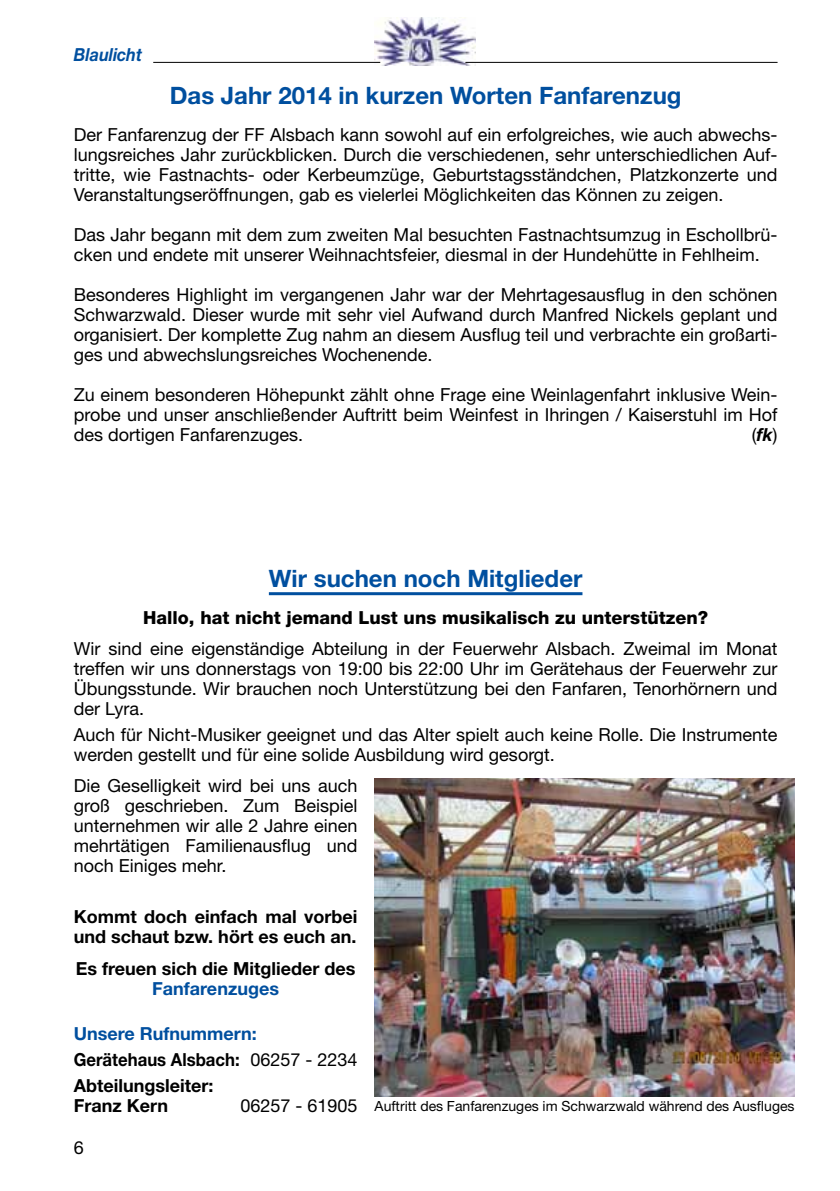
<style>
.page{position:relative;width:840px;height:1191px;background:#fff}
.page>*{position:absolute;margin:0;border:0;box-sizing:border-box;transform-origin:0 0}
.t1{font:700 24px "Helvetica Neue";color:#004f9f}
.t2{font:18px/20px "Helvetica Neue";color:#000;text-align:justify}
.t3{font:700 18px/20px "Helvetica Neue";color:#000}
.t4{font:700 18px/25.6px "Helvetica Neue";color:#000;scale:.93 1}
.t5{font:800 18px "Helvetica Neue";color:#000}
.t6{font:700 18px "Helvetica Neue";color:#004f9f}
.t7{font:italic 700 18px "Helvetica Neue";color:#004f9f;scale:.9 1}
.t8{font:14px "Helvetica Neue";color:#000}
.s1{font-weight:700;font-style:italic}
.s2{color:#004f9f}
.s3{font-weight:400}
.s4{font-size:18px}
</style>
<div class="page">
<img style="left:374px;top:17px;width:101px;height:49px">
<hr style="left:153px;top:62px;width:227px;height:1px;background:#000">
<hr style="left:465px;top:62px;width:312px;height:1px;background:#000">
<hr style="left:269px;top:592px;width:313px;height:3px;background:#004f9f">
<img style="left:374px;top:778px;width:420px;height:318px">
<p class="t7" style="left:74px;top:43px;width:77px">Blaulicht</p>
<h1 class="t1" style="left:170px;top:80px;width:513px">Das Jahr 2014 in kurzen Worten Fanfarenzug</h1>
<p class="t2" style="left:74px;top:124px;width:705px">Der Fanfarenzug der FF Alsbach kann sowohl auf ein erfolgreiches, wie auch abwechs&shy;lungsreiches Jahr zurückblicken. Durch die verschiedenen, sehr unterschiedlichen Auf&shy;tritte, wie Fastnachts- oder Kerbeumzüge, Geburtstagsständchen, Platzkonzerte und Veranstaltungseröffnungen, gab es vielerlei Möglichkeiten das Können zu zeigen.</p>
<p class="t2" style="left:74px;top:224px;width:704px">Das Jahr begann mit dem zum zweiten Mal besuchten Fastnachtsumzug in Eschollbrü&shy;cken und endete mit unserer Weihnachtsfeier, diesmal in der Hundehütte in Fehlheim.</p>
<p class="t2" style="left:74px;top:284px;width:705px">Besonderes Highlight im vergangenen Jahr war der Mehrtagesausflug in den schönen Schwarzwald. Dieser wurde mit sehr viel Aufwand durch Manfred Nickels geplant und organisiert. Der komplette Zug nahm an diesem Ausflug teil und verbrachte ein großarti&shy;ges und abwechslungsreiches Wochenende.</p>
<p class="t2" style="left:74px;top:384px;width:705px">Zu einem besonderen Höhepunkt zählt ohne Frage eine Weinlagenfahrt inklusive Wein&shy;probe und unser anschließender Auftritt beim Weinfest in Ihringen / Kaiserstuhl im Hof des dortigen Fanfarenzuges.</p>
<p class="t2" style="left:751px;top:424px;width:27px">(<span class="s1">fk</span>)</p>
<h1 class="t1" style="left:269px;top:563px;width:315px">Wir suchen noch Mitglieder</h1>
<p class="t5" style="left:143px;top:606px;width:566px">Hallo, hat nicht jemand Lust uns musikalisch zu unterstützen?</p>
<p class="t2" style="left:74px;top:638px;width:705px">Wir sind eine eigenständige Abteilung in der Feuerwehr Alsbach. Zweimal im Monat treffen wir uns donnerstags von 19:00 bis 22:00 Uhr im Gerätehaus der Feuerwehr zur Übungsstunde. Wir brauchen noch Unterstützung bei den Fanfaren, Tenorhörnern und der Lyra.</p>
<p class="t2" style="left:74px;top:724px;width:704px">Auch für Nicht-Musiker geeignet und das Alter spielt auch keine Rolle. Die Instrumente werden gestellt und für eine solide Ausbildung wird gesorgt.</p>
<p class="t2" style="left:74px;top:775px;width:285px">Die Geselligkeit wird bei uns auch groß geschrieben. Zum Beispiel unternehmen wir alle 2 Jahre einen mehrtätigen Familienausflug und noch Einiges mehr.</p>
<p class="t3" style="left:74px;top:906px;width:285px">Kommt doch einfach mal vorbei und schaut bzw. hört es euch an.</p>
<p class="t3" style="left:76px;top:957px;width:281px">Es freuen sich die Mitglieder des</p>
<p class="t6" style="left:152px;top:977px;width:128px">Fanfarenzuges</p>
<p class="t4" style="left:74px;top:1020px;width:306px"><span class="s2">Unsere Rufnummern:<br></span>Gerätehaus Alsbach: <span class="s3">06257 - 2234<br></span>Abteilungsleiter:</p>
<p class="t3" style="left:74px;top:1094px;width:96px">Franz Kern</p>
<p class="t8" style="left:240px;top:1098px;width:555px"><span class="s4">06257 - 61905</span> Auftritt des Fanfarenzuges im Schwarzwald während des Ausfluges</p>
<p class="t2" style="left:74px;top:1137px;width:12px">6</p>
</div>
